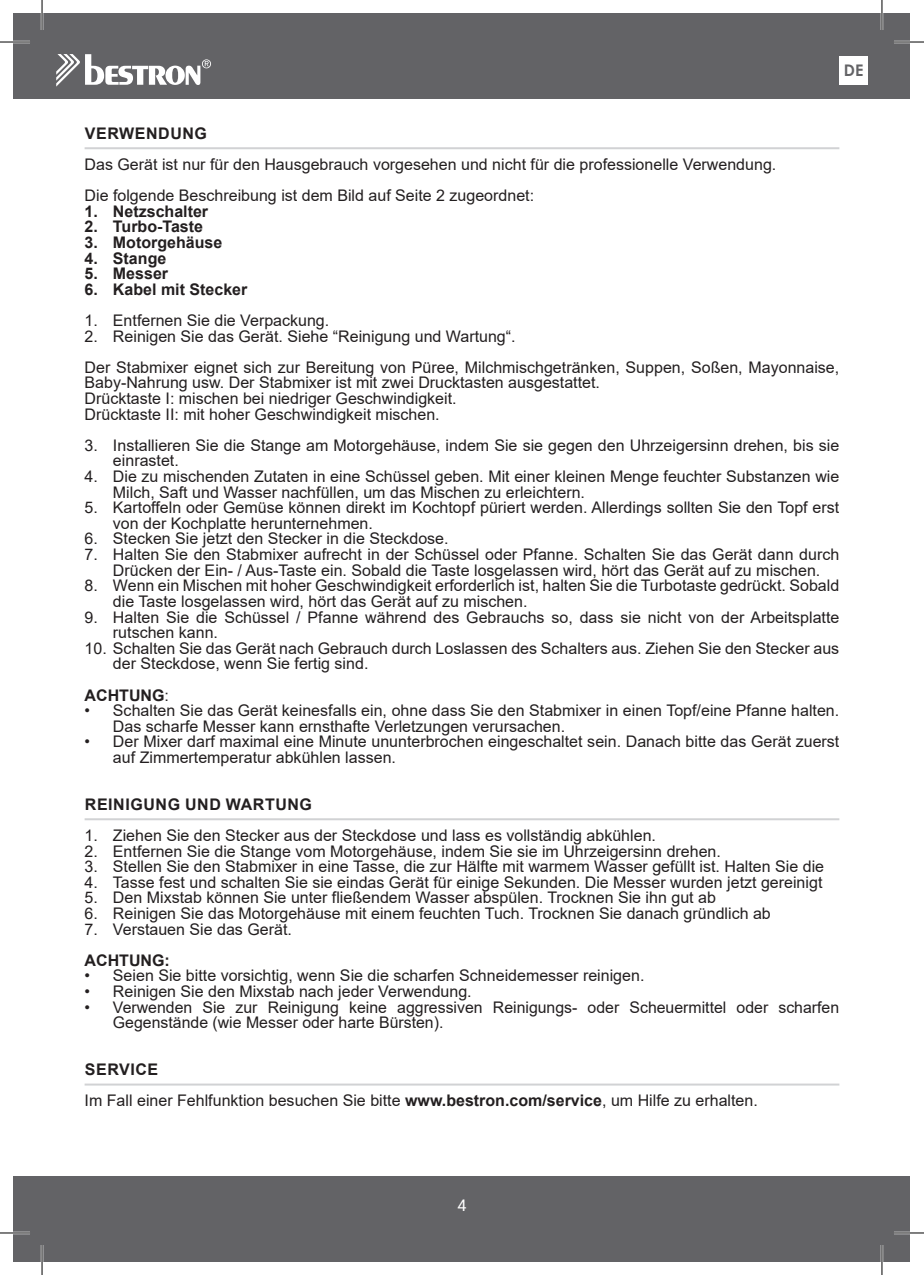
<style>
.page{position:relative;width:924px;height:1275px;background:#fff}
.page>*{position:absolute;margin:0;border:0;box-sizing:border-box;transform-origin:0 0}
.t1{font:16px/15.6px "Arial";color:#231f20}
.t2{font:700 16px "Arial";color:#231f20}
.t3{font:700 16px "Arial";letter-spacing:.035em;color:#231f20}
.t4{font:700 16px "Century Gothic";color:#636366}
.t5{font:16px "Roboto";color:#fff}
.s1{font-weight:400}
.s2{font-weight:700}
</style>
<div class="page">
<hr style="left:85px;top:147px;width:754px;height:2px;background:#d1d2d4">
<hr style="left:85px;top:818px;width:754px;height:2px;background:#d1d2d4">
<hr style="left:85px;top:1083px;width:754px;height:2px;background:#d1d2d4">
<div style="left:14px;top:14px;width:895px;height:85px;background:#636366"></div>
<div style="left:14px;top:1176px;width:895px;height:85px;background:#636366"></div>
<svg style="left:56px;top:54px;width:155px;height:33px"></svg>
<div style="left:839px;top:56px;width:28px;height:29px;background:#fff"></div>
<hr style="left:0;top:41px;width:30px;height:2px;background:#fff">
<hr style="left:893px;top:41px;width:30px;height:2px;background:#fff">
<hr style="left:0;top:1231px;width:30px;height:3px;background:#fff">
<hr style="left:893px;top:1231px;width:30px;height:3px;background:#fff">
<hr style="left:41px;top:0;width:2px;height:30px;background:#fff">
<hr style="left:41px;top:1245px;width:2px;height:30px;background:#fff">
<hr style="left:880px;top:0;width:2px;height:30px;background:#fff">
<hr style="left:880px;top:1245px;width:2px;height:30px;background:#fff">
<hr style="left:0;top:42px;width:30px;height:1px;background:#000">
<hr style="left:893px;top:42px;width:30px;height:1px;background:#000">
<hr style="left:0;top:1232px;width:30px;height:1px;background:#000">
<hr style="left:893px;top:1232px;width:30px;height:1px;background:#000">
<hr style="left:42px;top:0;width:1px;height:30px;background:#000">
<hr style="left:42px;top:1245px;width:1px;height:30px;background:#000">
<hr style="left:881px;top:0;width:1px;height:30px;background:#000">
<hr style="left:881px;top:1245px;width:1px;height:30px;background:#000">
<p class="t4" style="left:843px;top:58px;width:21px">DE</p>
<p class="t3" style="left:85px;top:122px;width:124px">VERWENDUNG</p>
<p class="t1" style="left:85px;top:149px;width:693px;line-height:31.2px">Das Gerät ist nur für den Hausgebrauch vorgesehen und nicht für die professionelle Verwendung.<br>Die folgende Beschreibung ist dem Bild auf Seite 2 zugeordnet:</p>
<p class="t2" style="left:85px;top:200px;width:125px">1. Netzschalter</p>
<p class="t2" style="left:85px;top:215px;width:120px">2. Turbo-Taste</p>
<p class="t2" style="left:85px;top:231px;width:139px">3. Motorgehäuse</p>
<p class="t2" style="left:85px;top:247px;width:83px">4. Stange</p>
<p class="t2" style="left:85px;top:262px;width:85px">5. Messer</p>
<p class="t2" style="left:85px;top:278px;width:164px">6. Kabel mit Stecker</p>
<p class="t1" style="left:85px;top:312px;width:246px">1. Entfernen Sie die Verpackung.</p>
<p class="t1" style="left:85px;top:320px;width:755px;line-height:31.2px">2. Reinigen Sie das Gerät. Siehe “Reinigung und Wartung“.<br>Der Stabmixer eignet sich zur Bereitung von Püree, Milchmischgetränken, Suppen, Soßen, Mayonnaise,</p>
<p class="t1" style="left:85px;top:375px;width:516px">Baby-Nahrung usw. Der Stabmixer ist mit zwei Drucktasten ausgestattet.<br>Drücktaste I: mischen bei niedriger Geschwindigkeit.<br>Drücktaste II: mit hoher Geschwindigkeit mischen.</p>
<p class="t1" style="left:113px;top:437px;width:727px;text-indent:-28px">3. Installieren Sie die Stange am Motorgehäuse, indem Sie sie gegen den Uhrzeigersinn drehen, bis sie einrastet.</p>
<p class="t1" style="left:113px;top:468px;width:727px;text-indent:-28px">4. Die zu mischenden Zutaten in eine Schüssel geben. Mit einer kleinen Menge feuchter Substanzen wie<br>Milch, Saft und Wasser nachfüllen, um das Mischen zu erleichtern.</p>
<p class="t1" style="left:113px;top:500px;width:727px;text-indent:-28px">5. Kartoffeln oder Gemüse können direkt im Kochtopf püriert werden. Allerdings sollten Sie den Topf erst von der Kochplatte herunternehmen.</p>
<p class="t1" style="left:85px;top:531px;width:365px">6. Stecken Sie jetzt den Stecker in die Steckdose.</p>
<p class="t1" style="left:85px;top:546px;width:755px;text-align:center">7. Halten Sie den Stabmixer aufrecht in der Schüssel oder Pfanne. Schalten Sie das Gerät dann durch<br>Drücken der Ein- / Aus-Taste ein. Sobald die Taste losgelassen wird, hört das Gerät auf zu mischen.</p>
<p class="t1" style="left:113px;top:578px;width:727px;text-indent:-28px">8. Wenn ein Mischen mit hoher Geschwindigkeit erforderlich ist, halten Sie die Turbotaste gedrückt. Sobald die Taste losgelassen wird, hört das Gerät auf zu mischen.</p>
<p class="t1" style="left:113px;top:609px;width:727px;text-indent:-28px">9. Halten Sie die Schüssel / Pfanne während des Gebrauchs so, dass sie nicht von der Arbeitsplatte rutschen kann.</p>
<p class="t1" style="left:113px;top:640px;width:727px;text-indent:-28px">10. Schalten Sie das Gerät nach Gebrauch durch Loslassen des Schalters aus. Ziehen Sie den Stecker aus der Steckdose, wenn Sie fertig sind.</p>
<p class="t2" style="left:85px;top:683px;width:86px">ACHTUNG<span class="s1">:</span></p>
<p class="t1" style="left:113px;top:702px;width:727px;text-indent:-28px">• Schalten Sie das Gerät keinesfalls ein, ohne dass Sie den Stabmixer in einen Topf/eine Pfanne halten.<br>Das scharfe Messer kann ernsthafte Verletzungen verursachen.</p>
<p class="t1" style="left:113px;top:734px;width:727px;text-indent:-28px">• Der Mixer darf maximal eine Minute ununterbrochen eingeschaltet sein. Danach bitte das Gerät zuerst auf Zimmertemperatur abkühlen lassen.</p>
<p class="t3" style="left:85px;top:793px;width:228px">REINIGUNG UND WARTUNG</p>
<p class="t1" style="left:85px;top:827px;width:572px">1. Ziehen Sie den Stecker aus der Steckdose und lass es vollständig abkühlen.</p>
<p class="t1" style="left:85px;top:843px;width:637px">2. Entfernen Sie die Stange vom Motorgehäuse, indem Sie sie im Uhrzeigersinn drehen.</p>
<p class="t1" style="left:85px;top:858px;width:740px">3. Stellen Sie den Stabmixer in eine Tasse, die zur Hälfte mit warmem Wasser gefüllt ist. Halten Sie die</p>
<p class="t1" style="left:85px;top:874px;width:739px">4. Tasse fest und schalten Sie sie eindas Gerät für einige Sekunden. Die Messer wurden jetzt gereinigt</p>
<p class="t1" style="left:85px;top:890px;width:632px">5. Den Mixstab können Sie unter fließendem Wasser abspülen. Trocknen Sie ihn gut ab</p>
<p class="t1" style="left:85px;top:905px;width:687px">6. Reinigen Sie das Motorgehäuse mit einem feuchten Tuch. Trocknen Sie danach gründlich ab</p>
<p class="t1" style="left:85px;top:921px;width:209px">7. Verstauen Sie das Gerät.</p>
<p class="t2" style="left:85px;top:949px;width:87px">ACHTUNG:</p>
<p class="t1" style="left:85px;top:968px;width:561px">• Seien Sie bitte vorsichtig, wenn Sie die scharfen Schneidemesser reinigen.</p>
<p class="t1" style="left:85px;top:983px;width:388px">• Reinigen Sie den Mixstab nach jeder Verwendung.</p>
<p class="t1" style="left:113px;top:999px;width:727px;text-indent:-28px">• Verwenden Sie zur Reinigung keine aggressiven Reinigungs- oder Scheuermittel oder scharfen<br>Gegenstände (wie Messer oder harte Bürsten).</p>
<p class="t1" style="left:85px;top:1053px;width:674px;line-height:31.2px"><span class="s2">SERVICE<br></span>Im Fall einer Fehlfunktion besuchen Sie bitte <span class="s2">www.bestron.com/service</span>, um Hilfe zu erhalten.</p>
<p class="t5" style="left:457px;top:1193px;width:10px">4</p>
</div>
